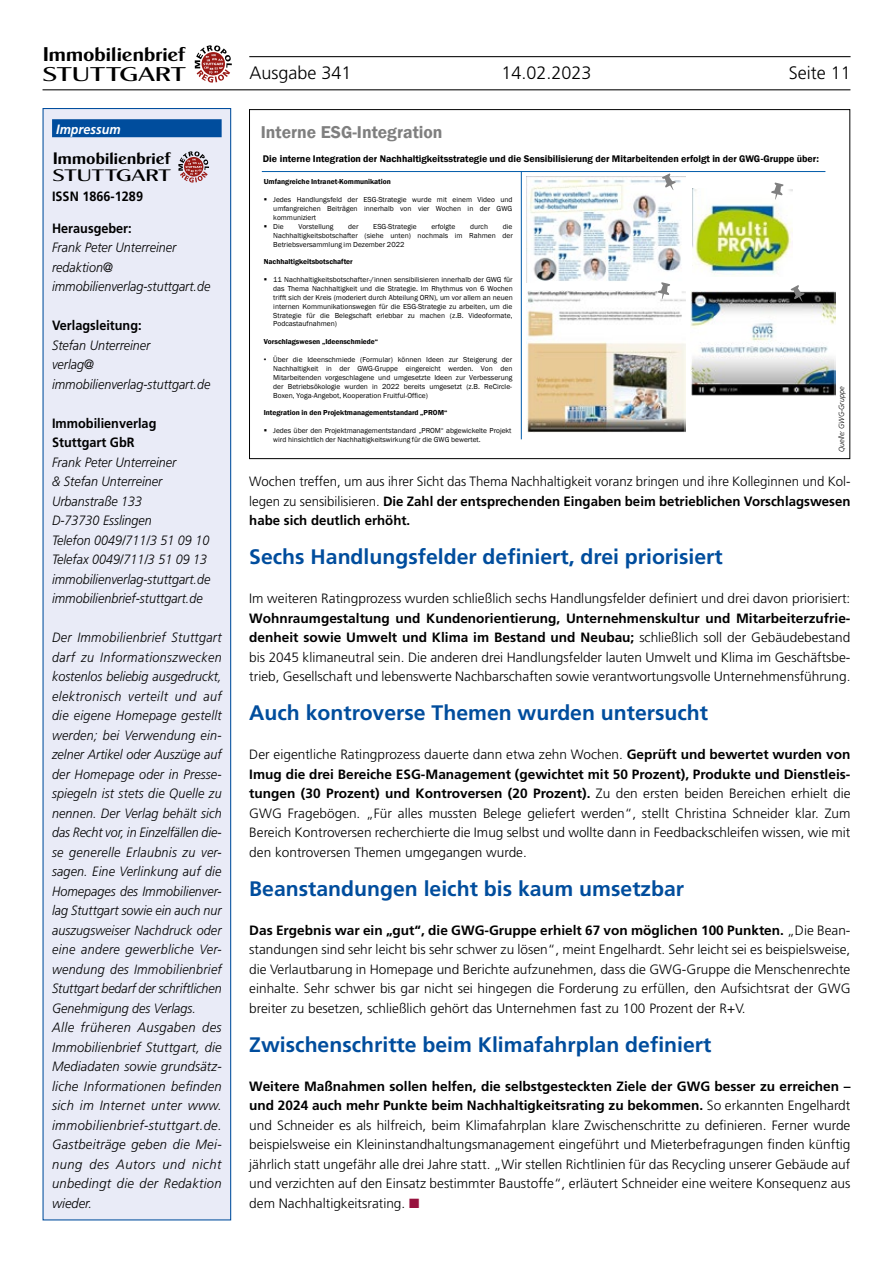
<style>
.page{position:relative;width:893px;height:1263px;background:#fff}
.page>*{position:absolute;margin:0;border:0;box-sizing:border-box;transform-origin:0 0}
.t1{font:700 21px "Frutiger";color:#004d9d}
.t2{font:19.95px "Cg Globe Gothic Bd";letter-spacing:-.02em;color:#000;scale:1.07 1}
.t3{font:19.95px "Cg Globe Gothic Dm";letter-spacing:-.02em;color:#000;scale:1.44 1}
.t4{font:300 18px "Frutiger";color:#000}
.t5{font:600 17.55px "Franklin Gothic";color:#7f7f7f}
.t6{font:16.8px "Cg Globe Gothic Bd";letter-spacing:-.02em;color:#000;scale:1.05 1}
.t7{font:16.8px "Cg Globe Gothic Dm";letter-spacing:-.02em;color:#000;scale:1.42 1}
.t8{font:300 13.5px/19.5px "Frutiger";color:#000;text-align:justify}
.t9{font:italic 300 13.5px/19.5px "Frutiger";letter-spacing:.01em;color:#000;scale:.93 1}
.t10{font:700 13.5px/19.5px "Frutiger";color:#000;scale:.94 1}
.t11{font:italic 700 13.5px "Frutiger";color:#fff;scale:.93 1}
.t12{font:600 9.9px "Franklin Gothic";color:#000}
.t13{font:7.5px/8.9px "Franklin Gothic";color:#000;text-align:justify}
.t14{font:600 7.5px "Franklin Gothic";color:#000}
.t15{font:italic 300 7.5px "Frutiger";color:#000;scale:.94 1}
.t16{font:7.5px "Wingdings";color:#000}
.s1{font-family:"Arial"}
.s2{font-weight:700}
.s3{color:#97123e}
</style>
<div class="page">
<hr style="left:43px;top:89px;width:807px;height:1px;background:#000">
<svg style="left:195px;top:45px;width:37px;height:38px"></svg>
<hr style="left:249px;top:56px;width:602px;height:1px;background:#000">
<div style="left:43px;top:109px;width:188px;height:1111px;background:#e9ebf7"></div>
<div style="left:52px;top:119px;width:170px;height:18px;background:#004d9d"></div>
<div style="left:43px;top:108px;width:188px;height:1112px;border:1px solid #004d9d"></div>
<svg style="left:178px;top:151px;width:31px;height:32px"></svg>
<hr style="left:262px;top:171px;width:563px;height:1px;background:#005ba9">
<hr style="left:521px;top:172px;width:1px;height:267px;background:#005ba9">
<img style="left:526px;top:176px;width:159px;height:106px">
<img style="left:693px;top:189px;width:100px;height:86px">
<img style="left:690px;top:290px;width:145px;height:106px">
<img style="left:526px;top:290px;width:159px;height:142px">
<svg style="left:654px;top:279px;width:21px;height:20px"></svg>
<svg style="left:767px;top:182px;width:21px;height:18px"></svg>
<svg style="left:659px;top:172px;width:19px;height:18px"></svg>
<svg style="left:788px;top:285px;width:19px;height:17px"></svg>
<h2 class="t2" style="left:43px;top:42px;width:135px">Immobilienbrief</h2>
<h2 class="t3" style="left:43px;top:62px;width:101px">STUTTGART</h2>
<h3 class="t4" style="left:249px;top:63px;width:104px">Ausgabe 341</h3>
<h3 class="t4" style="left:501px;top:63px;width:92px">14.02.2023</h3>
<h3 class="t4" style="left:789px;top:63px;width:64px">Seite 11</h3>
<p class="t11" style="left:56px;top:121px;width:70px">Impressum</p>
<p class="t6" style="left:53px;top:148px;width:114px">Immobilienbrief</p>
<p class="t7" style="left:53px;top:165px;width:85px">STUTTGART</p>
<p class="t10" style="left:52px;top:186px;width:98px">ISSN 1866-1289</p>
<p class="t10" style="left:52px;top:218px;width:86px">Herausgeber:</p>
<p class="t9" style="left:52px;top:238px;width:172px">Frank Peter Unterreiner redaktion@ immobilienverlag-stuttgart.de</p>
<p class="t10" style="left:52px;top:315px;width:97px">Verlagsleitung:</p>
<p class="t9" style="left:52px;top:335px;width:172px">Stefan Unterreiner<br>verlag@ immobilienverlag-stuttgart.de</p>
<p class="t10" style="left:52px;top:413px;width:113px">Immobilienverlag<br>Stuttgart GbR</p>
<p class="t9" style="left:52px;top:452px;width:172px">Frank Peter Unterreiner<br>&amp; Stefan Unterreiner<br>Urbanstraße 133<br>D-73730 Esslingen<br>Telefon 0049/711/3 51 09 10<br>Telefax 0049/711/3 51 09 13 immobilienverlag-stuttgart.de immobilienbrief-stuttgart.de</p>
<p class="t9" style="left:52px;top:628px;width:184px">Der Immobilienbrief Stuttgart darf zu Informationszwecken kostenlos beliebig ausgedruckt, elektronisch verteilt und auf die eigene Homepage gestellt werden; bei Verwendung ein&shy;zelner Artikel oder Auszüge auf der Homepage oder in Presse&shy;spiegeln ist stets die Quelle zu nennen. Der Verlag behält sich das Recht vor, in Einzelfällen die&shy;se generelle Erlaubnis zu ver&shy;sagen. Eine Verlinkung auf die<br>Homepages des Immobilienver&shy;lag Stuttgart sowie ein auch nur auszugsweiser Nachdruck oder eine andere gewerbliche Ver&shy;wendung des Immobilienbrief<br>Stuttgart bedarf der schriftlichen<br>Genehmigung des Verlags.<br>Alle früheren Ausgaben des<br>Immobilienbrief Stuttgart, die<br>Mediadaten sowie grundsätz&shy;liche Informationen befinden sich im Internet unter www. immobilienbrief-stuttgart.de.<br>Gastbeiträge geben die Mei&shy;nung des Autors und nicht unbedingt die der Redaktion wieder.</p>
<p class="t5" style="left:261px;top:121px;width:183px">Interne ESG-Integration</p>
<p class="t14" style="left:264px;top:177px;width:129px">Umfangreiche Intranet-Kommunikation</p>
<p class="t16" style="left:264px;top:195px;width:5px">▪</p>
<p class="t16" style="left:264px;top:222px;width:5px">▪</p>
<p class="t12" style="left:263px;top:152px;width:557px">Die interne Integration der Nachhaltigkeitsstrategie und die Sensibilisierung der Mitarbeitenden erfolgt in der GWG-Gruppe über:</p>
<p class="t13" style="left:273px;top:195px;width:241px;text-align:left">Jedes Handlungsfeld der ESG-Strategie wurde mit einem Video und umfangreichen Beiträgen innerhalb von vier Wochen in der GWG kommuniziert<br>Die</p>
<p class="t13" style="left:298px;top:222px;width:37px">Vorstellung</p>
<p class="t13" style="left:348px;top:222px;width:12px">der</p>
<p class="t13" style="left:373px;top:222px;width:45px">ESG-Strategie</p>
<p class="t13" style="left:431px;top:222px;width:25px">erfolgte</p>
<p class="t13" style="left:470px;top:222px;width:19px">durch</p>
<p class="t13" style="left:273px;top:222px;width:241px;text-indent:230px">die Nachhaltigkeitsbotschafter (siehe unten) nochmals im Rahmen der Betriebsversammlung im Dezember 2022</p>
<p class="t14" style="left:264px;top:257px;width:91px">Nachhaltigkeitsbotschafter</p>
<p class="t13" style="left:273px;top:275px;width:241px;text-indent:-10px">▪ 11 Nachhaltigkeitsbotschafter-/innen sensibilisieren innerhalb der GWG für das Thema Nachhaltigkeit und die Strategie. Im Rhythmus von 6 Wochen trifft sich der Kreis (moderiert durch Abteilung ORN), um vor allem an neuen internen Kommunikationswegen für die ESG-Strategie zu arbeiten, um die Strategie für die Belegschaft erlebbar zu machen (z.B. Videoformate, Podcastaufnahmen)</p>
<p class="t14" style="left:264px;top:337px;width:116px">Vorschlagswesen „Ideenschmiede“</p>
<p class="t13" style="left:273px;top:355px;width:241px;text-indent:-10px"><span class="s1">•</span> Über die Ideenschmiede (Formular) können Ideen zur Steigerung der Nachhaltigkeit in der GWG-Gruppe eingereicht werden. Von den Mitarbeitenden vorgeschlagene und umgesetzte Ideen zur Verbesserung der Betriebsökologie wurden in 2022 bereits umgesetzt (z.B. ReCircle-Boxen, Yoga-Angebot, Kooperation Fruitful-Office)</p>
<p class="t14" style="left:264px;top:408px;width:185px">Integration in den Projektmanagementstandard „PROM“</p>
<p class="t13" style="left:273px;top:426px;width:240px;text-indent:-10px">▪ Jedes über den Projektmanagementstandard „PROM“ abgewickelte Projekt wird hinsichtlich der Nachhaltigkeitswirkung für die GWG bewertet.</p>
<p class="t15" style="left:837px;top:452px;width:71px;rotate:-90deg">Quelle: GWG-Gruppe</p>
<p class="t8" style="left:249px;top:472px;width:603px">Wochen treffen, um aus ihrer Sicht das Thema Nachhaltigkeit voranz bringen und ihre Kolleginnen und Kol&shy;legen zu sensibilisieren. <span class="s2">Die Zahl der entsprechenden Eingaben beim betrieblichen Vorschlagswesen habe sich deutlich erhöht.</span></p>
<h1 class="t1" style="left:249px;top:544px;width:475px">Sechs Handlungsfelder definiert, drei priorisiert</h1>
<p class="t8" style="left:249px;top:589px;width:603px">Im weiteren Ratingprozess wurden schließlich sechs Handlungsfelder definiert und drei davon priorisiert:</p>
<p class="t8" style="left:249px;top:608px;width:603px"><span class="s2">Wohnraumgestaltung und Kundenorientierung, Unternehmenskultur und Mitarbeiterzufrie&shy;denheit sowie Umwelt und Klima im Bestand und Neubau;</span> schließlich soll der Gebäudebestand bis 2045 klimaneutral sein. Die anderen drei Handlungsfelder lauten Umwelt und Klima im Geschäftsbe&shy;trieb, Gesellschaft und lebenswerte Nachbarschaften sowie verantwortungsvolle Unternehmensführung.</p>
<h1 class="t1" style="left:249px;top:700px;width:460px">Auch kontroverse Themen wurden untersucht</h1>
<p class="t8" style="left:249px;top:745px;width:603px">Der eigentliche Ratingprozess dauerte dann etwa zehn Wochen. <span class="s2">Geprüft und bewertet wurden von Imug die drei Bereiche ESG-Management (gewichtet mit 50 Prozent), Produkte und Dienstleis&shy;tungen (30 Prozent) und Kontroversen (20 Prozent).</span> Zu den ersten beiden Bereichen erhielt die GWG Fragebögen. „Für alles mussten Belege geliefert werden“, stellt Christina Schneider klar. Zum Bereich Kontroversen recherchierte die Imug selbst und wollte dann in Feedbackschleifen wissen, wie mit den kontroversen Themen umgegangen wurde.</p>
<h1 class="t1" style="left:249px;top:876px;width:436px">Beanstandungen leicht bis kaum umsetzbar</h1>
<p class="t8" style="left:249px;top:920px;width:603px"><span class="s2">Das Ergebnis war ein „gut“, die GWG-Gruppe erhielt 67 von möglichen 100 Punkten.</span> „Die Bean&shy;standungen sind sehr leicht bis sehr schwer zu lösen“, meint Engelhardt. Sehr leicht sei es beispielsweise, die Verlautbarung in Homepage und Berichte aufzunehmen, dass die GWG-Gruppe die Menschenrechte einhalte. Sehr schwer bis gar nicht sei hingegen die Forderung zu erfüllen, den Aufsichtsrat der GWG breiter zu besetzen, schließlich gehört das Unternehmen fast zu 100 Prozent der R+V.</p>
<h1 class="t1" style="left:249px;top:1032px;width:464px">Zwischenschritte beim Klimafahrplan definiert</h1>
<p class="t8" style="left:249px;top:1076px;width:603px"><span class="s2">Weitere Maßnahmen sollen helfen, die selbstgesteckten Ziele der GWG besser zu erreichen – und 2024 auch mehr Punkte beim Nachhaltigkeitsrating zu bekommen.</span> So erkannten Engelhardt und Schneider es als hilfreich, beim Klimafahrplan klare Zwischenschritte zu definieren. Ferner wurde beispielsweise ein Kleininstandhaltungsmanagement eingeführt und Mieterbefragungen finden künftig jährlich statt ungefähr alle drei Jahre statt. „Wir stellen Richtlinien für das Recycling unserer Gebäude auf und verzichten auf den Einsatz bestimmter Baustoffe“, erläutert Schneider eine weitere Konsequenz aus dem Nachhaltigkeitsrating. <span class="s3">■</span></p>
</div>
